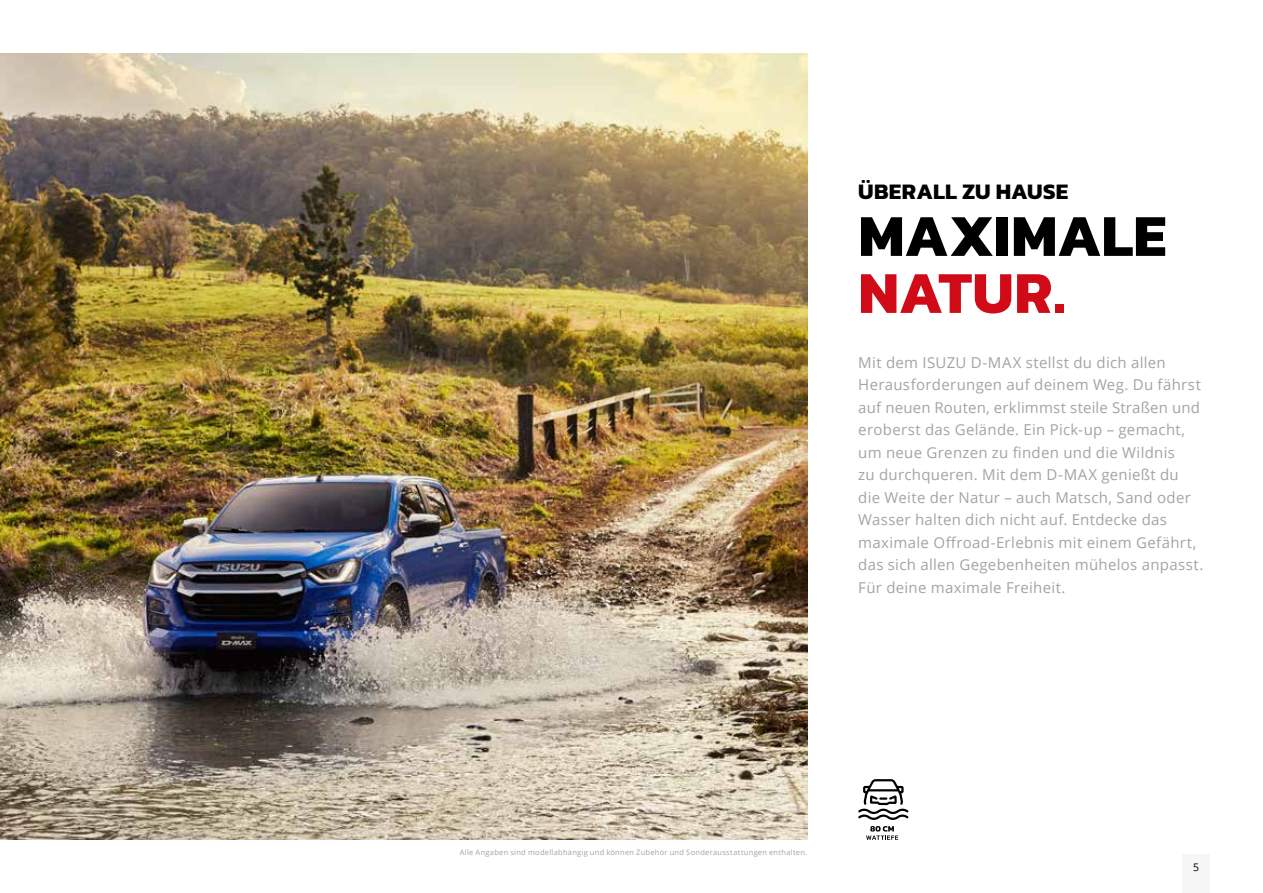
<style>
.page{position:relative;width:1263px;height:893px;background:#fff}
.page>*{position:absolute;margin:0;border:0;box-sizing:border-box;transform-origin:0 0}
.t1{font:700 60px "Kanit";letter-spacing:-.005em;color:#000}
.t2{font:700 60px "Kanit";color:#d00a17}
.t3{font:700 22.5px "Kanit";letter-spacing:.01em;color:#000}
.t4{font:15px/22.5px "Open Sans";letter-spacing:.02em;color:#a1a5a5}
.t5{font:10.5px "Open Sans";color:#000}
.t6{font:7.5px "Open Sans";letter-spacing:.035em;color:#a1a5a5}
</style>
<div class="page">
<img style="left:0;top:53px;width:807px;height:787px">
<div style="left:1182px;top:855px;width:28px;height:38px;background:#f6f6f7"></div>
<svg style="left:858px;top:779px;width:50px;height:41px"></svg>
<svg style="left:866px;top:826px;width:32px;height:14px"></svg>
<h2 class="t3" style="left:858px;top:174px;width:211px">ÜBERALL ZU HAUSE</h2>
<h1 class="t1" style="left:858px;top:189px;width:309px">MAXIMALE</h1>
<h1 class="t2" style="left:858px;top:246px;width:208px">NATUR.</h1>
<p class="t4" style="left:858px;top:351px;width:347px">Mit dem ISUZU D-MAX stellst du dich allen Herausforderungen auf deinem Weg. Du fährst auf neuen Routen, erklimmst steile Straßen und eroberst das Gelände. Ein Pick-up – gemacht, um neue Grenzen zu finden und die Wildnis<br>zu durchqueren. Mit dem D-MAX genießt du die Weite der Natur – auch Matsch, Sand oder Wasser halten dich nicht auf. Entdecke das maximale Offroad-Erlebnis mit einem Gefährt, das sich allen Gegebenheiten mühelos anpasst.<br>Für deine maximale Freiheit.</p>
<p class="t6" style="left:460px;top:847px;width:349px">Alle Angaben sind modellabhängig und können Zubehör und Sonderausstattungen enthalten.</p>
<p class="t5" style="left:1193px;top:860px;width:8px">5</p>
</div>
